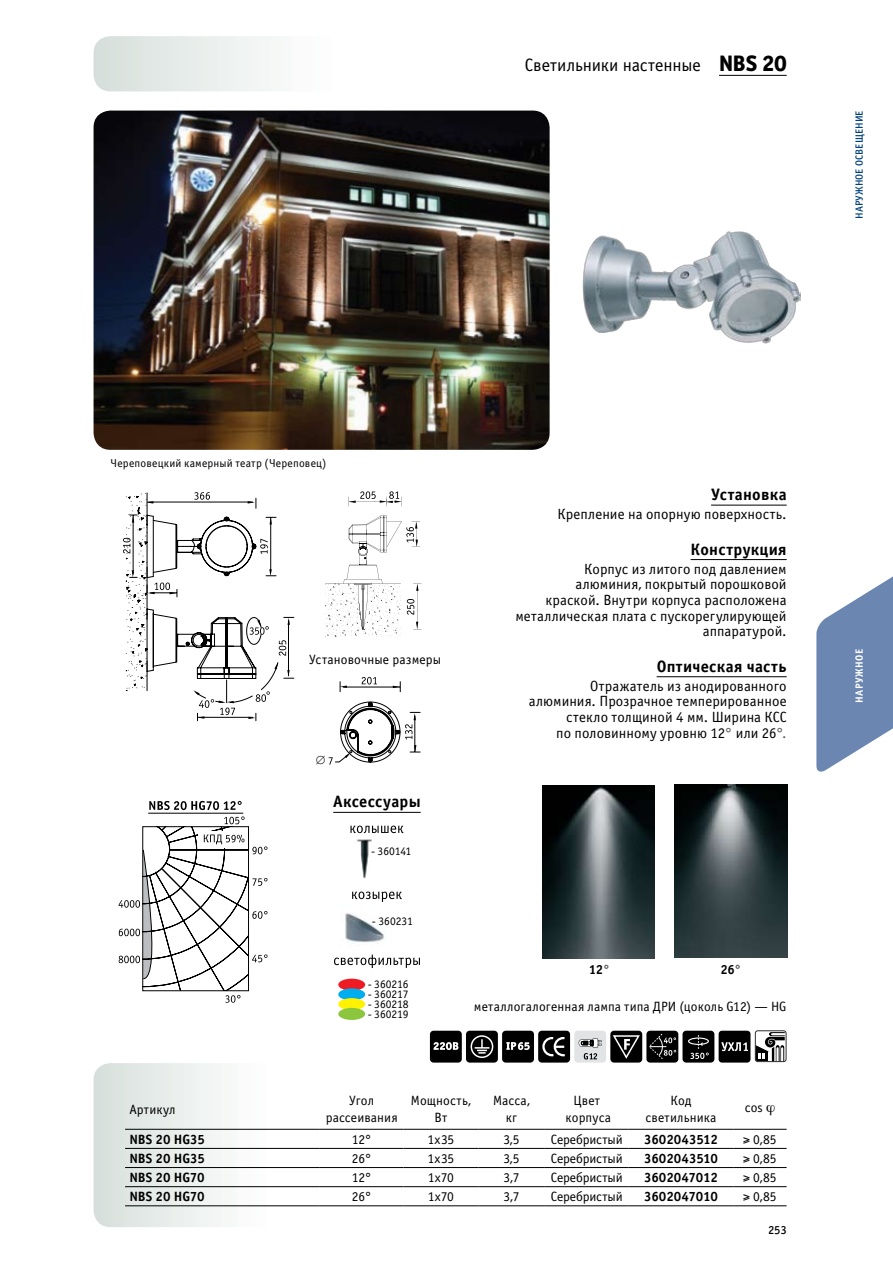
<style>
.page{position:relative;width:893px;height:1263px;background:#fff}
.page>*{position:absolute;margin:0;border:0;box-sizing:border-box;transform-origin:0 0}
.t1{font:18px "Officina Sans Book C";letter-spacing:-.005em;color:#000}
.t2{font:16.5px "Officina Sans Bold C";letter-spacing:.02em;color:#000}
.t3{font:14.85px/15.8px "Officina Sans Book C";letter-spacing:.005em;color:#000;text-align:right}
.t4{font:13.5px/16.5px "Officina Sans Book C";letter-spacing:.005em;color:#000;text-align:center}
.t5{font:13.5px "Officina Sans Bold C";letter-spacing:-.005em;color:#000}
.t6{font:13.2px "Officina Sans Bold C";color:#000}
.t7{font:12px "Officina Sans Medium C";color:#000}
.t8{font:11.55px "Officina Sans Book C";letter-spacing:.01em;color:#000}
.t9{font:10.5px "Officina Sans Medium C";letter-spacing:.01em;color:#00427a}
.t10{font:10.5px "Officina Sans Bold C";letter-spacing:.05em;color:#fff}
.s1{font-family:"Officina Sans Extra Bold C";font-size:22.5px}
.s2{color:#58595b}
</style>
<div class="page">
<svg style="left:94px;top:36px;width:176px;height:55px"></svg>
<svg style="left:94px;top:1063px;width:187px;height:164px"></svg>
<hr style="left:719px;top:75px;width:68px;height:1px;background:#000">
<hr style="left:711px;top:505px;width:76px;height:1px;background:#000">
<hr style="left:691px;top:559px;width:96px;height:1px;background:#000">
<hr style="left:657px;top:676px;width:130px;height:1px;background:#000">
<img style="left:582px;top:231px;width:219px;height:113px">
<img style="left:94px;top:111px;width:456px;height:339px">
<img style="left:542px;top:785px;width:113px;height:173px">
<img style="left:675px;top:785px;width:112px;height:173px">
<hr style="left:333px;top:812px;width:88px;height:1px;background:#000">
<svg style="left:350px;top:825px;width:53px;height:8px"></svg>
<svg style="left:352px;top:891px;width:50px;height:11px"></svg>
<svg style="left:334px;top:954px;width:86px;height:14px"></svg>
<div style="left:338px;top:979px;width:27px;height:12px;background:#ed1c24;border-radius:50%"></div>
<div style="left:338px;top:988px;width:27px;height:12px;background:#00aeef;border-radius:50%"></div>
<div style="left:338px;top:998px;width:27px;height:12px;background:#fff200;border-radius:50%"></div>
<div style="left:338px;top:1008px;width:27px;height:12px;background:#8cc63f;border-radius:50%"></div>
<img style="left:345px;top:913px;width:40px;height:29px">
<img style="left:357px;top:839px;width:15px;height:39px">
<hr style="left:125px;top:1129px;width:195px;height:1px;background:#000">
<hr style="left:320px;top:1129px;width:84px;height:1px;background:#000">
<hr style="left:404px;top:1129px;width:74px;height:1px;background:#000">
<hr style="left:478px;top:1129px;width:67px;height:1px;background:#000">
<hr style="left:545px;top:1129px;width:84px;height:1px;background:#000">
<hr style="left:629px;top:1129px;width:104px;height:1px;background:#000">
<hr style="left:733px;top:1129px;width:54px;height:1px;background:#000">
<hr style="left:125px;top:1148px;width:195px;height:1px;background:#000">
<hr style="left:320px;top:1148px;width:84px;height:1px;background:#000">
<hr style="left:404px;top:1148px;width:74px;height:1px;background:#000">
<hr style="left:478px;top:1148px;width:67px;height:1px;background:#000">
<hr style="left:545px;top:1148px;width:84px;height:1px;background:#000">
<hr style="left:629px;top:1148px;width:104px;height:1px;background:#000">
<hr style="left:733px;top:1148px;width:54px;height:1px;background:#000">
<hr style="left:125px;top:1167px;width:195px;height:1px;background:#000">
<hr style="left:320px;top:1167px;width:84px;height:1px;background:#000">
<hr style="left:404px;top:1167px;width:74px;height:1px;background:#000">
<hr style="left:478px;top:1167px;width:67px;height:1px;background:#000">
<hr style="left:545px;top:1167px;width:84px;height:1px;background:#000">
<hr style="left:629px;top:1167px;width:104px;height:1px;background:#000">
<hr style="left:733px;top:1167px;width:54px;height:1px;background:#000">
<hr style="left:125px;top:1186px;width:195px;height:1px;background:#000">
<hr style="left:320px;top:1186px;width:84px;height:1px;background:#000">
<hr style="left:404px;top:1186px;width:74px;height:1px;background:#000">
<hr style="left:478px;top:1186px;width:67px;height:1px;background:#000">
<hr style="left:545px;top:1186px;width:84px;height:1px;background:#000">
<hr style="left:629px;top:1186px;width:104px;height:1px;background:#000">
<hr style="left:733px;top:1186px;width:54px;height:1px;background:#000">
<hr style="left:125px;top:1205px;width:195px;height:1px;background:#000">
<hr style="left:320px;top:1205px;width:84px;height:1px;background:#000">
<hr style="left:404px;top:1205px;width:74px;height:1px;background:#000">
<hr style="left:478px;top:1205px;width:67px;height:1px;background:#000">
<hr style="left:545px;top:1205px;width:84px;height:1px;background:#000">
<hr style="left:629px;top:1205px;width:104px;height:1px;background:#000">
<hr style="left:733px;top:1205px;width:54px;height:1px;background:#000">
<div style="left:430px;top:1031px;width:32px;height:31px;background:#000;border-radius:4px"></div>
<svg style="left:433px;top:1042px;width:25px;height:8px"></svg>
<div style="left:466px;top:1031px;width:32px;height:31px;background:#000;border-radius:4px"></div>
<svg style="left:470px;top:1035px;width:24px;height:23px"></svg>
<div style="left:502px;top:1031px;width:32px;height:31px;background:#000;border-radius:4px"></div>
<svg style="left:506px;top:1042px;width:24px;height:8px"></svg>
<div style="left:538px;top:1031px;width:32px;height:31px;background:#000;border-radius:4px"></div>
<svg style="left:542px;top:1037px;width:23px;height:20px"></svg>
<div style="left:574px;top:1031px;width:32px;height:31px;background:#e2e3e4;border-radius:4px"></div>
<svg style="left:579px;top:1038px;width:23px;height:21px"></svg>
<div style="left:610px;top:1031px;width:32px;height:31px;background:#000;border-radius:4px"></div>
<svg style="left:612px;top:1035px;width:28px;height:24px"></svg>
<div style="left:646px;top:1031px;width:32px;height:31px;background:#000;border-radius:4px"></div>
<svg style="left:649px;top:1033px;width:27px;height:26px"></svg>
<div style="left:682px;top:1031px;width:32px;height:31px;background:#000;border-radius:4px"></div>
<div style="left:688px;top:1037px;width:21px;height:8px;border:1px solid #fff;border-radius:50%"></div>
<svg style="left:690px;top:1035px;width:19px;height:24px"></svg>
<div style="left:719px;top:1031px;width:31px;height:31px;background:#000;border-radius:3px"></div>
<svg style="left:721px;top:1042px;width:27px;height:9px"></svg>
<svg style="left:755px;top:1031px;width:32px;height:31px"></svg>
<div style="left:755px;top:1031px;width:31px;height:31px;border:1px solid #2d2d2e;border-radius:3px"></div>
<hr style="left:148px;top:813px;width:95px;height:1px;background:#000">
<svg style="left:149px;top:801px;width:93px;height:9px"></svg>
<svg style="left:118px;top:816px;width:150px;height:187px"></svg>
<svg style="left:325px;top:516px;width:97px;height:121px"></svg>
<svg style="left:349px;top:491px;width:53px;height:15px"></svg>
<svg style="left:123px;top:492px;width:171px;height:229px"></svg>
<svg style="left:816px;top:576px;width:77px;height:196px"></svg>
<svg style="left:328px;top:677px;width:92px;height:88px"></svg>
<p class="t1" style="left:525px;top:55px;width:263px">Светильники настенные <span class="s1">NBS 20</span></p>
<p class="t9" style="left:853px;top:219px;width:110px;rotate:-90deg">наружное освещение</p>
<p class="t8" style="left:111px;top:457px;width:217px">Череповецкий камерный театр (Череповец)</p>
<p class="t4" style="left:309px;top:651px;width:133px">Установочные размеры</p>
<p class="t2" style="left:333px;top:792px;width:89px">Аксесcуары</p>
<p class="t8" style="left:371px;top:845px;width:42px">- 360141</p>
<p class="t8" style="left:372px;top:915px;width:42px">- 360231</p>
<p class="t8" style="left:368px;top:978px;width:42px">- 360216</p>
<p class="t8" style="left:368px;top:988px;width:42px">- 360217</p>
<p class="t8" style="left:368px;top:998px;width:42px">- 360218</p>
<p class="t8" style="left:368px;top:1007px;width:42px">- 360219</p>
<p class="t2" style="left:711px;top:485px;width:77px">Установка</p>
<p class="t3" style="left:557px;top:507px;width:231px">Крепление на опорную поверхность.</p>
<p class="t2" style="left:691px;top:540px;width:98px">Конструкция</p>
<p class="t3" style="left:515px;top:561px;width:273px">Корпус из литого под давлением алюминия, покрытый порошковой<br>краской. Внутри корпуса расположена металлическая плата c пускорегулирующей аппаратурой.</p>
<p class="t2" style="left:657px;top:657px;width:131px">Оптическая часть</p>
<p class="t3" style="left:529px;top:678px;width:259px">Отражатель из анодированного алюминия. Прозрачное темперированное стекло толщиной 4 мм. Ширина КСС<br>по половинному уровню 12<span class="s2">°</span> или 26<span class="s2">°.</span></p>
<p class="t6" style="left:589px;top:962px;width:23px">12<span class="s2">°</span></p>
<p class="t6" style="left:720px;top:962px;width:23px">26<span class="s2">°</span></p>
<p class="t4" style="left:474px;top:998px;width:314px">металлогалогенная лампа типа ДРИ (цоколь G12) — НG</p>
<p class="t4" style="left:129px;top:1101px;width:48px">Артикул</p>
<p class="t4" style="left:326px;top:1093px;width:74px">Угол рассеивания</p>
<p class="t4" style="left:411px;top:1093px;width:61px">Мощность,<br>Вт</p>
<p class="t4" style="left:493px;top:1093px;width:38px">Масса, кг</p>
<p class="t4" style="left:566px;top:1093px;width:47px">Цвет корпуса</p>
<p class="t4" style="left:645px;top:1093px;width:73px">Код светильника</p>
<p class="t4" style="left:745px;top:1099px;width:20px">cos</p>
<p class="t5" style="left:129px;top:1131px;width:77px">NBS 20 HG35</p>
<p class="t4" style="left:352px;top:1131px;width:21px">12°</p>
<p class="t4" style="left:428px;top:1131px;width:28px">1x35</p>
<p class="t4" style="left:503px;top:1131px;width:18px">3,5</p>
<p class="t4" style="left:551px;top:1131px;width:73px">Серебристый</p>
<p class="t5" style="left:644px;top:1131px;width:75px">3602043512</p>
<p class="t4" style="left:743px;top:1131px;width:35px">≥ 0,85</p>
<p class="t5" style="left:129px;top:1151px;width:77px">NBS 20 HG35</p>
<p class="t4" style="left:352px;top:1150px;width:21px">26°</p>
<p class="t4" style="left:428px;top:1150px;width:28px">1x35</p>
<p class="t4" style="left:503px;top:1150px;width:18px">3,5</p>
<p class="t4" style="left:551px;top:1150px;width:73px">Серебристый</p>
<p class="t5" style="left:644px;top:1151px;width:75px">3602043510</p>
<p class="t4" style="left:743px;top:1150px;width:35px">≥ 0,85</p>
<p class="t5" style="left:129px;top:1170px;width:77px">NBS 20 HG70</p>
<p class="t4" style="left:352px;top:1170px;width:21px">12°</p>
<p class="t4" style="left:428px;top:1170px;width:28px">1x70</p>
<p class="t4" style="left:503px;top:1170px;width:18px">3,7</p>
<p class="t4" style="left:551px;top:1170px;width:73px">Серебристый</p>
<p class="t5" style="left:644px;top:1170px;width:75px">3602047012</p>
<p class="t4" style="left:743px;top:1170px;width:35px">≥ 0,85</p>
<p class="t5" style="left:129px;top:1189px;width:77px">NBS 20 HG70</p>
<p class="t4" style="left:352px;top:1189px;width:21px">26°</p>
<p class="t4" style="left:428px;top:1189px;width:28px">1x70</p>
<p class="t4" style="left:503px;top:1189px;width:18px">3,7</p>
<p class="t4" style="left:551px;top:1189px;width:73px">Серебристый</p>
<p class="t5" style="left:644px;top:1189px;width:75px">3602047010</p>
<p class="t4" style="left:743px;top:1189px;width:35px">≥ 0,85</p>
<p class="t7" style="left:768px;top:1223px;width:20px">253</p>
<p class="t10" style="left:853px;top:703px;width:56px;rotate:-90deg">НАРУЖНОЕ</p>
</div>
